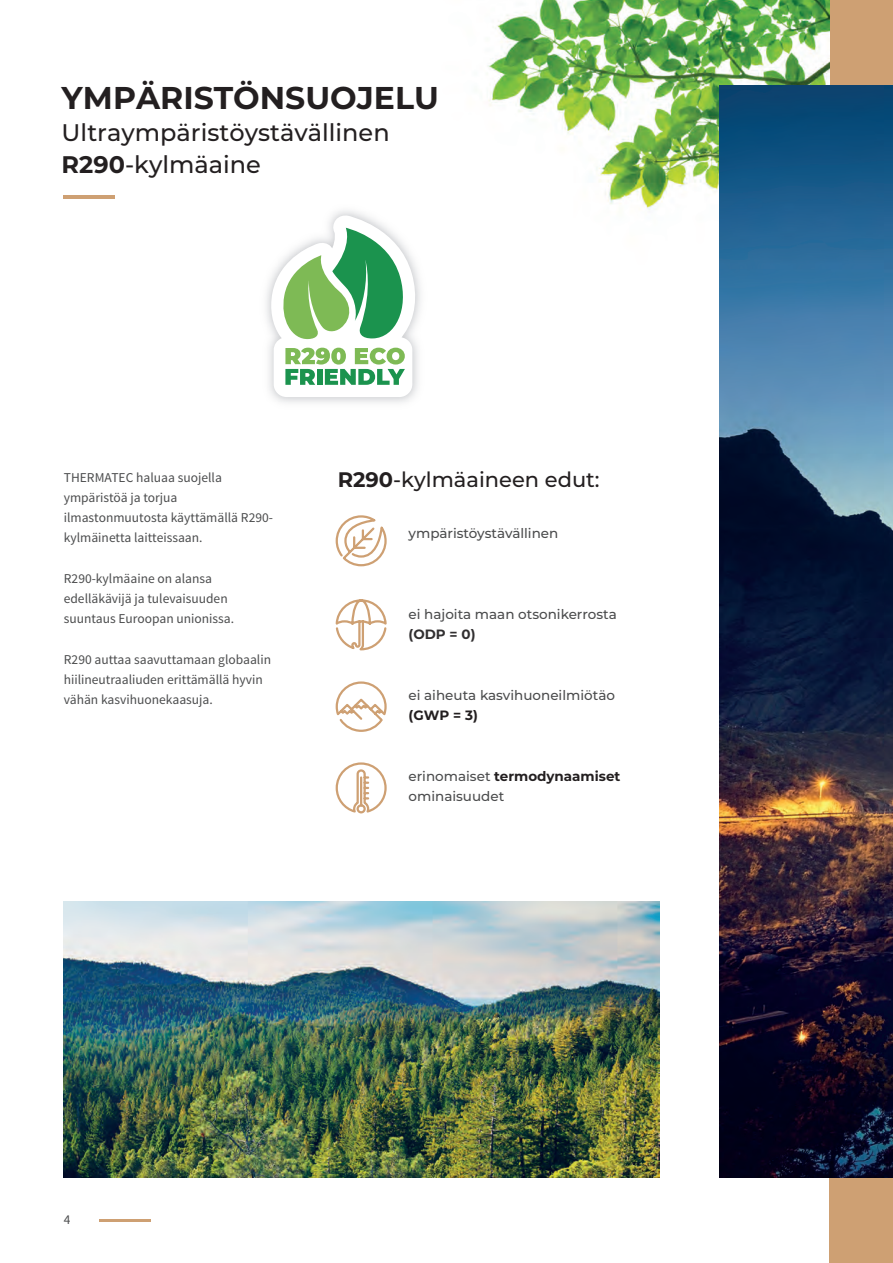
<style>
.page{position:relative;width:893px;height:1263px;background:#fff}
.page>*{position:absolute;margin:0;border:0;box-sizing:border-box;transform-origin:0 0}
.Header_1{font:700 31.5px "Montserrat";color:#231f20}
.Header_2{font:500 24px/31.5px "Montserrat";color:#231f20}
.Header_3{font:500 21px "Montserrat";color:#231f20}
.t1{font:13.5px/20.2px "Source Sans Pro";color:#4b4c4d}
.Paragraph_2{font:500 13.5px/20.2px "Montserrat";color:#4b4c4d}
.s1{font-weight:700}
.s2{font-weight:700;color:#312f30}
.s3{font-weight:700;color:#231f20}
</style>
<div class="page">
<div style="left:829px;top:0;width:64px;height:1263px;background:#cea073"></div>
<img style="left:487px;top:0;width:342px;height:210px">
<img style="left:719px;top:85px;width:165px;height:1093px">
<img style="left:64px;top:901px;width:595px;height:277px">
<img style="left:884px;top:85px;width:9px;height:1093px">
<svg style="left:269px;top:215px;width:149px;height:182px"></svg>
<hr style="left:64px;top:195px;width:51px;height:3px;background:#cea073">
<svg style="left:335px;top:515px;width:52px;height:52px"></svg>
<svg style="left:335px;top:762px;width:52px;height:52px"></svg>
<svg style="left:335px;top:599px;width:52px;height:52px"></svg>
<svg style="left:335px;top:681px;width:52px;height:51px"></svg>
<hr style="left:99px;top:1219px;width:51px;height:2px;background:#cea073">
<p class="Header_1" style="left:62px;top:75px;width:379px">YMPÄRISTÖNSUOJELU</p>
<p class="Header_2" style="left:62px;top:116px;width:330px">Ultraympäristöystävällinen<br><span class="s1">R290</span>-kylmäaine</p>
<p class="t1" style="left:64px;top:467px;width:211px">THERMATEC haluaa suojella ympäristöä ja torjua ilmastonmuutosta käyttämällä R290- kylmäinetta laitteissaan.</p>
<p class="t1" style="left:64px;top:568px;width:172px">R290-kylmäaine on alansa edelläkävijä ja tulevaisuuden suuntaus Euroopan unionissa.</p>
<p class="t1" style="left:64px;top:649px;width:209px">R290 auttaa saavuttamaan globaalin hiilineutraaliuden erittämällä hyvin vähän kasvihuonekaasuja.</p>
<p class="Header_3" style="left:338px;top:464px;width:264px"><span class="s1">R290</span>-kylmäaineen edut:</p>
<p class="Paragraph_2" style="left:409px;top:523px;width:151px">ympäristöystävällinen</p>
<p class="Paragraph_2" style="left:409px;top:604px;width:210px">ei hajoita maan otsonikerrosta <span class="s2">(ODP = 0)</span></p>
<p class="Paragraph_2" style="left:409px;top:685px;width:208px">ei aiheuta kasvihuoneilmiötäo <span class="s3">(GWP = 3)</span></p>
<p class="Paragraph_2" style="left:409px;top:766px;width:213px">erinomaiset <span class="s3">termodynaamiset </span>ominaisuudet</p>
<p class="t1" style="left:64px;top:1209px;width:8px">4</p>
</div>
